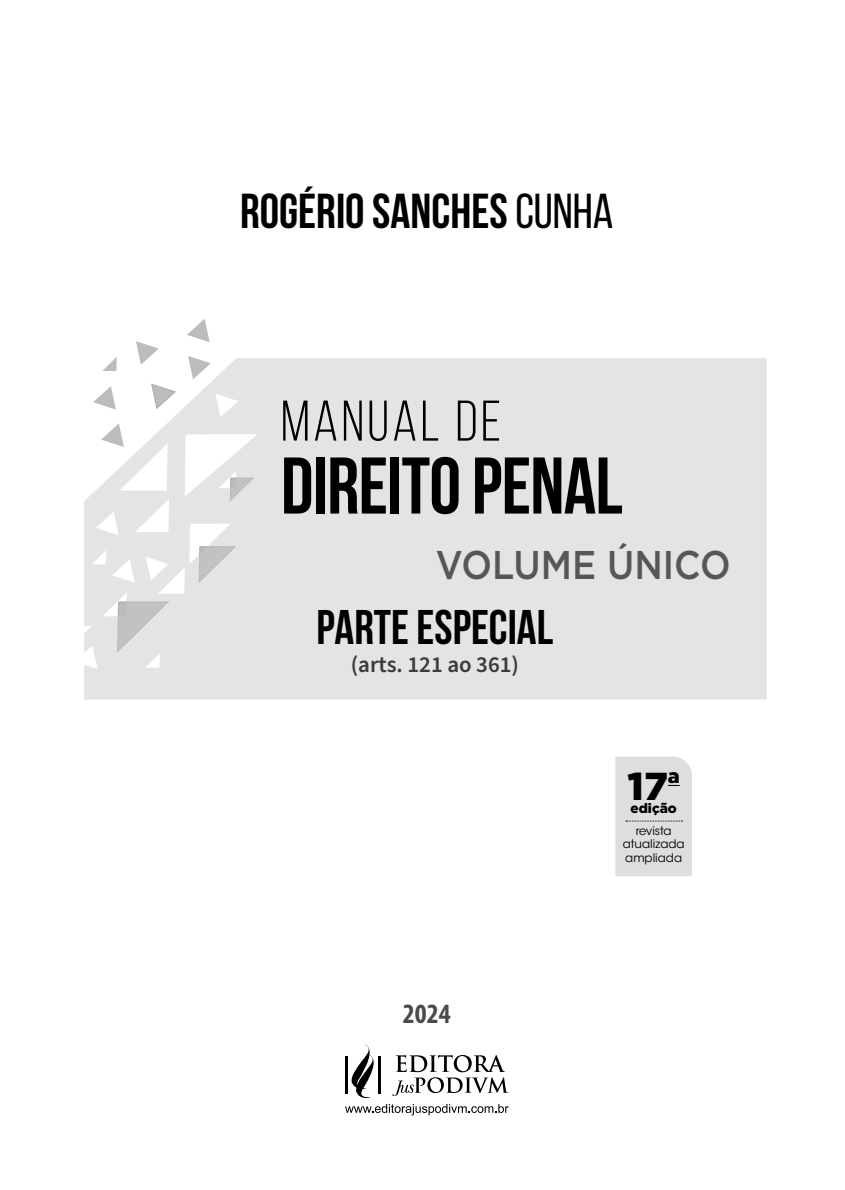
<style>
.page{position:relative;width:845px;height:1190px;background:#fff}
.page>*{position:absolute;margin:0;border:0;box-sizing:border-box;transform-origin:0 0}
.t1{font:700 79.98px "Bebas Neue";letter-spacing:-.01em;color:#000}
.t2{font:57.23px "Bebas Neue";letter-spacing:.06em;color:#000}
._1C_-_Autor{font:700 49px "Bebas Neue";color:#000}
._1C_-_Parte{font:700 48.65px "Bebas Neue";color:#000}
.t3{font:500 40.07px "Gotham";color:#575757;scale:.9 1}
.ed{font:900 38.85px "Gotham";color:#000}
.t4{font:700 condensed 28px "Myriad Pro";color:#4a4a4a}
._1C_-_Arts{font:600 22.93px "Source Sans Pro";color:#3c3c3c}
.ed__sub{font:900 13.65px "Gotham";color:#000}
.ed__rev{font:11.9px "ITC Avant Garde Std";color:#000}
.s1{font-weight:400}
</style>
<div class="page">
<svg style="left:136px;top:341px;width:23px;height:17px"></svg>
<svg style="left:187px;top:319px;width:23px;height:23px"></svg>
<svg style="left:84px;top:358px;width:683px;height:341px;background:#e5e5e5"></svg>
<svg style="left:345px;top:1044px;width:164px;height:71px"></svg>
<div style="left:615px;top:756px;width:77px;height:120px;background:#dedede"></div>
<p class="_1C_-_Autor" style="left:240px;top:184px;width:375px">ROGÉRIO SANCHES <span class="s1">CUNHA</span></p>
<p class="t2" style="left:281px;top:390px;width:222px">MANUAL DE</p>
<p class="t1" style="left:281px;top:442px;width:343px">DIREITO PENAL</p>
<p class="t3" style="left:436px;top:539px;width:329px">VOLUME ÚNICO</p>
<p class="_1C_-_Parte" style="left:317px;top:600px;width:238px">PARTE ESPECIAL</p>
<p class="_1C_-_Arts" style="left:351px;top:648px;width:170px">(arts. 121 ao 361)</p>
<p class="t4" style="left:403px;top:996px;width:49px">2024</p>
<p class="ed" style="left:627px;top:759px;width:54px">17<sup>a</sup></p>
<p class="ed__sub" style="left:630px;top:798px;width:48px">edição</p>
<p class="ed__rev" style="left:636px;top:822px;width:38px">revista</p>
<p class="ed__rev" style="left:623px;top:836px;width:63px">atualizada</p>
<p class="ed__rev" style="left:625px;top:850px;width:58px">ampliada</p>
</div>
